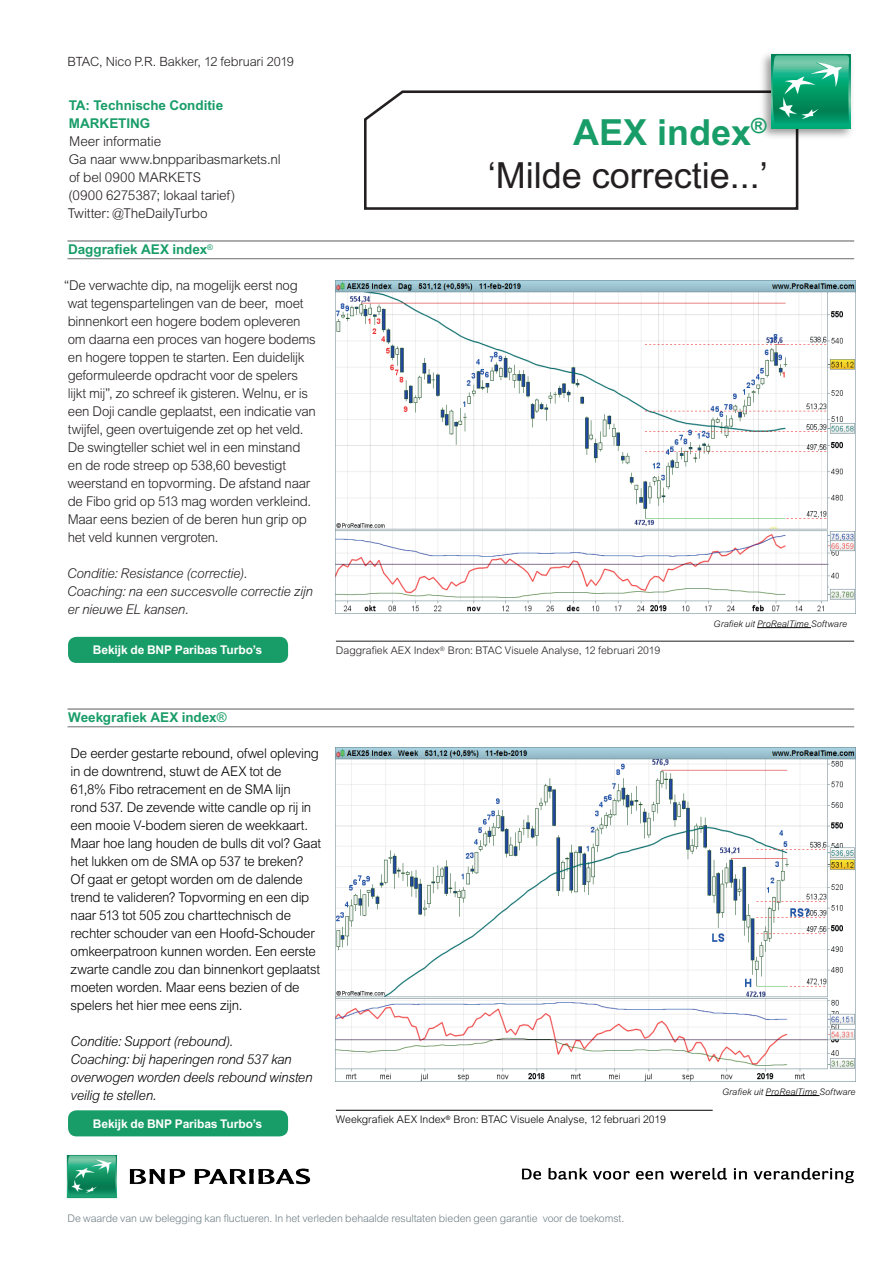
<style>
.page{position:relative;width:893px;height:1263px;background:#fff}
.page>*{position:absolute;margin:0;border:0;box-sizing:border-box;transform-origin:0 0}
.t1{font:36px/43.2px "Arial MT Std";color:#231f20;text-align:right}
.t2{font:300 13.5px/18px "Arial MT Std";letter-spacing:-.02em;color:#231f20}
.t3{font:300 13.5px/18px "Arial MT Std";letter-spacing:-.02em;color:#000001}
.t4{font:italic 300 13.5px/18px "Arial MT Std";letter-spacing:-.02em;color:#000001}
.t5{font:italic 300 13.5px/18px "Arial MT Std";letter-spacing:-.02em;color:#231f20}
.t6{font:700 13.5px/18px "Arial MT Std";letter-spacing:-.005em;color:#199d68}
.t7{font:300 12.75px "Arial MT Std";letter-spacing:-.01em;color:#231f20}
.t8{font:700 12px "Arial MT Std";letter-spacing:-.01em;color:#fff}
.t9{font:300 10.5px "Arial MT Std";letter-spacing:-.01em;color:#6f7e85}
.t10{font:300 10.5px "Arial MT Std";color:#000001}
.t11{font:300 10.5px "Arial MT Std";color:#231f20}
.t12{font:italic 300 9px "Arial MT Std";letter-spacing:.005em;color:#000001}
.s1{font-weight:700;color:#199d68}
.s2{font-weight:400}
</style>
<div class="page">
<hr style="left:68px;top:240px;width:786px;height:2px;background:#6c6d70">
<hr style="left:68px;top:258px;width:786px;height:1px;background:#6c6d70">
<hr style="left:68px;top:708px;width:786px;height:2px;background:#6c6d70">
<hr style="left:68px;top:726px;width:786px;height:1px;background:#6c6d70">
<img style="left:336px;top:280px;width:519px;height:332px">
<img style="left:336px;top:748px;width:519px;height:333px">
<hr style="left:336px;top:641px;width:518px;height:1px;background:#231f20">
<hr style="left:336px;top:1110px;width:377px;height:1px;background:#000001">
<div style="left:68px;top:637px;width:220px;height:26px;background:#199d68;border-radius:9px"></div>
<div style="left:68px;top:1110px;width:220px;height:26px;background:#199d68;border-radius:9px"></div>
<img style="left:522px;top:1167px;width:332px;height:17px">
<svg style="left:364px;top:90px;width:435px;height:120px"></svg>
<img style="left:756px;top:54px;width:96px;height:88px">
<svg style="left:771px;top:54px;width:80px;height:74px"></svg>
<svg style="left:772px;top:55px;width:77px;height:71px;background:#2cab81"></svg>
<hr style="left:757px;top:627px;width:54px;height:1px;background:#000001">
<hr style="left:766px;top:1095px;width:53px;height:1px;background:#000001">
<img style="left:66px;top:1155px;width:245px;height:44px">
<p class="t7" style="left:68px;top:54px;width:228px">BTAC, Nico P.R. Bakker, 12 februari 2019</p>
<p class="t6" style="left:69px;top:96px;width:156px">TA: Technische Conditie<br>MARKETING</p>
<p class="t2" style="left:68px;top:133px;width:214px">Meer informatie<br>Ga naar www.bnpparibasmarkets.nl of bel 0900 MARKETS<br>(0900 6275387; lokaal tarief)<br>Twitter: @TheDailyTurbo</p>
<p class="t6" style="left:68px;top:240px;width:146px">Daggrafiek AEX index<sup>®</sup></p>
<p class="t2" style="left:64px;top:277px;width:253px">“De verwachte dip, na mogelijk eerst nog wat tegenspartelingen van de beer, moet binnenkort een hogere bodem opleveren om daarna een proces van hogere bodems en hogere toppen te starten. Een duidelijk geformuleerde opdracht voor de spelers lijkt mij”, zo schreef ik gisteren. Welnu, er is een Doji candle geplaatst, een indicatie van twijfel, geen overtuigende zet op het veld.<br>De swingteller schiet wel in een minstand<br>en de rode streep op 538,60 bevestigt weerstand en topvorming. De afstand naar de Fibo grid op 513 mag worden verkleind.<br>Maar eens bezien of de beren hun grip op het veld kunnen vergroten.</p>
<p class="t5" style="left:67px;top:564px;width:247px">Conditie: Resistance (correctie).<br>Coaching: na een succesvolle correctie zijn er nieuwe EL kansen.</p>
<p class="t8" style="left:93px;top:643px;width:171px">Bekijk de BNP Paribas Turbo’s</p>
<h1 class="t1" style="left:488px;top:110px;width:282px"><span class="s1">AEX index</span><sup>® </sup>‘Milde correctie...’</h1>
<p class="t11" style="left:336px;top:644px;width:326px">Daggrafiek AEX Index<sup>®</sup> Bron: BTAC Visuele Analyse, 12 februari 2019</p>
<p class="t12" style="left:714px;top:618px;width:135px">Grafiek uit ProRealTime Software</p>
<p class="t6" style="left:68px;top:708px;width:160px">Weekgrafiek AEX index<span class="s2">®</span></p>
<p class="t3" style="left:71px;top:745px;width:252px">De eerder gestarte rebound, ofwel opleving in de downtrend, stuwt de AEX tot de<br>61,8% Fibo retracement en de SMA lijn<br>rond 537. De zevende witte candle op rij in een mooie V-bodem sieren de weekkaart.<br>Maar hoe lang houden de bulls dit vol? Gaat het lukken om de SMA op 537 te breken?<br>Of gaat er getopt worden om de dalende trend te valideren? Topvorming en een dip naar 513 tot 505 zou charttechnisch de rechter schouder van een Hoofd-Schouder omkeerpatroon kunnen worden. Een eerste zwarte candle zou dan binnenkort geplaatst moeten worden. Maar eens bezien of de spelers het hier mee eens zijn.</p>
<p class="t4" style="left:71px;top:1032px;width:243px">Conditie: Support (rebound).<br>Coaching: bij haperingen rond 537 kan overwogen worden deels rebound winsten veilig te stellen.</p>
<p class="t8" style="left:93px;top:1116px;width:171px">Bekijk de BNP Paribas Turbo’s</p>
<p class="t10" style="left:336px;top:1113px;width:331px">Weekgrafiek AEX Index<sup>®</sup> Bron: BTAC Visuele Analyse, 12 februari 2019</p>
<p class="t12" style="left:722px;top:1086px;width:135px">Grafiek uit ProRealTime Software</p>
<p class="t9" style="left:68px;top:1212px;width:558px">De waarde van uw belegging kan fluctueren. In het verleden behaalde resultaten bieden geen garantie voor de toekomst.</p>
</div>
